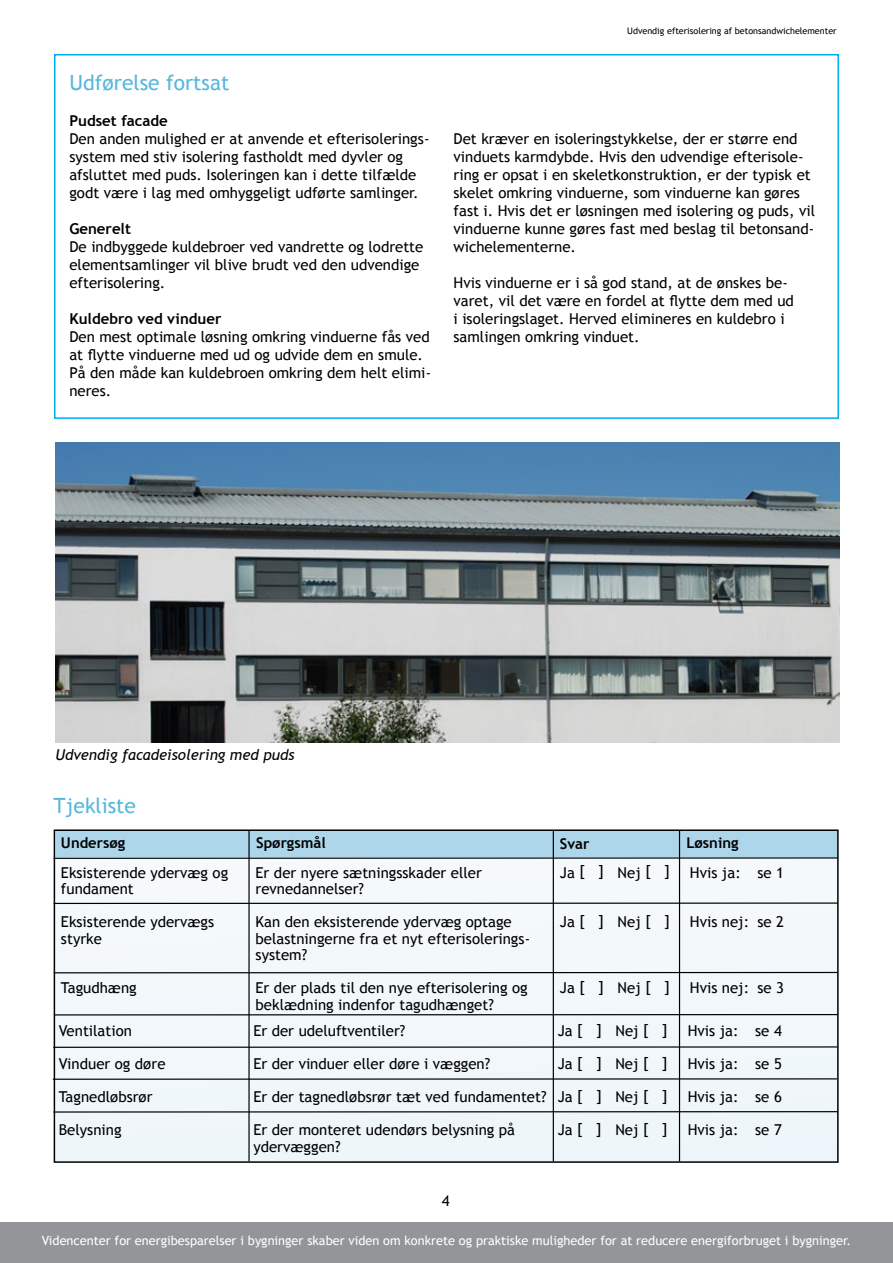
<style>
.page{position:relative;width:893px;height:1263px;background:#fff}
.page>*{position:absolute;margin:0;border:0;box-sizing:border-box;transform-origin:0 0}
.t1{font:21px "Trebuchet MS";color:#58b7dd}
.t2{font:15px/18px "Trebuchet MS";color:#000}
.t3{font:700 15px "Trebuchet MS";color:#000}
.t4{font:italic 15px "Trebuchet MS";color:#000}
.t5{font:700 14.85px "Trebuchet MS";color:#000}
.t6{font:12.75px "Trebuchet MS";color:#fff}
.t7{font:9px "Trebuchet MS";color:#000}
</style>
<div class="page">
<div style="left:55px;top:830px;width:782px;height:27px;background:#aed6eb"></div>
<div style="left:55px;top:858px;width:782px;height:305px;background:#f2f7fb"></div>
<div style="left:54px;top:54px;width:785px;height:365px;border:2px solid #00aeef"></div>
<img style="left:56px;top:443px;width:783px;height:299px">
<div style="left:0;top:1222px;width:893px;height:41px;background:#939598"></div>
<div style="left:54px;top:829px;width:785px;height:334px;border:2px solid #000"></div>
<hr style="left:248px;top:831px;width:2px;height:330px;background:#000">
<hr style="left:553px;top:831px;width:1px;height:330px;background:#000">
<hr style="left:679px;top:831px;width:1px;height:330px;background:#000">
<hr style="left:54px;top:857px;width:784px;height:2px;background:#000">
<hr style="left:54px;top:902px;width:784px;height:2px;background:#000">
<hr style="left:54px;top:972px;width:784px;height:1px;background:#000">
<hr style="left:53px;top:1046px;width:784px;height:2px;background:#000">
<hr style="left:53px;top:1078px;width:784px;height:2px;background:#000">
<hr style="left:53px;top:1111px;width:784px;height:1px;background:#000">
<hr style="left:54px;top:1014px;width:784px;height:1px;background:#000">
<h1 class="t1" style="left:69px;top:70px;width:161px">Udførelse fortsat</h1>
<p class="t3" style="left:69px;top:111px;width:100px">Pudset facade</p>
<p class="t2" style="left:69px;top:130px;width:362px">Den anden mulighed er at anvende et efterisolerings&shy;system med stiv isolering fastholdt med dyvler og afsluttet med puds. Isoleringen kan i dette tilfælde godt være i lag med omhyggeligt udførte samlinger.</p>
<p class="t3" style="left:69px;top:219px;width:63px">Generelt</p>
<p class="t2" style="left:69px;top:238px;width:355px">De indbyggede kuldebroer ved vandrette og lodrette elementsamlinger vil blive brudt ved den udvendige efterisolering.</p>
<p class="t3" style="left:69px;top:309px;width:154px">Kuldebro ved vinduer</p>
<p class="t2" style="left:69px;top:328px;width:363px">Den mest optimale løsning omkring vinduerne fås ved at flytte vinduerne med ud og udvide dem en smule.<br>På den måde kan kuldebroen omkring dem helt elimi&shy;neres.</p>
<p class="t7" style="left:627px;top:26px;width:211px">Udvendig efterisolering af betonsandwichelementer</p>
<p class="t2" style="left:454px;top:130px;width:363px">Det kræver en isoleringstykkelse, der er større end vinduets karmdybde. Hvis den udvendige efterisole&shy;ring er opsat i en skeletkonstruktion, er der typisk et skelet omkring vinduerne, som vinduerne kan gøres fast i. Hvis det er løsningen med isolering og puds, vil vinduerne kunne gøres fast med beslag til betonsand&shy;wichelementerne.</p>
<p class="t2" style="left:454px;top:274px;width:342px">Hvis vinduerne er i så god stand, at de ønskes be&shy;varet, vil det være en fordel at flytte dem med ud i isoleringslaget. Herved elimineres en kuldebro i samlingen omkring vinduet.</p>
<p class="t4" style="left:56px;top:746px;width:240px">Udvendig facadeisolering med puds</p>
<h1 class="t1" style="left:54px;top:793px;width:84px">Tjekliste</h1>
<p class="t5" style="left:61px;top:834px;width:66px">Undersøg</p>
<p class="t5" style="left:256px;top:834px;width:71px">Spørgsmål</p>
<p class="t5" style="left:560px;top:834px;width:31px">Svar</p>
<p class="t5" style="left:686px;top:834px;width:54px">Løsning</p>
<p class="t2" style="left:256px;top:864px;width:228px;line-height:16.5px">Er der nyere sætningsskader eller revnedannelser?</p>
<p class="t2" style="left:256px;top:914px;width:276px;line-height:16.5px">Kan den eksisterende ydervæg optage belastningerne fra et nyt efterisolerings&shy;system?</p>
<p class="t2" style="left:256px;top:980px;width:274px;line-height:16.5px">Er der plads til den nye efterisolering og beklædning indenfor tagudhænget?</p>
<p class="t2" style="left:560px;top:863px;width:111px">Ja [ ] Nej [ ]</p>
<p class="t2" style="left:560px;top:913px;width:111px">Ja [ ] Nej [ ]</p>
<p class="t2" style="left:61px;top:864px;width:169px;line-height:16.5px">Eksisterende ydervæg og fundament</p>
<p class="t2" style="left:61px;top:914px;width:155px;line-height:16.5px">Eksisterende ydervægs styrke</p>
<p class="t2" style="left:61px;top:979px;width:77px">Tagudhæng</p>
<p class="t2" style="left:690px;top:863px;width:96px">Hvis ja: se 1</p>
<p class="t2" style="left:690px;top:913px;width:96px">Hvis nej: se 2</p>
<p class="t2" style="left:560px;top:979px;width:111px">Ja [ ] Nej [ ]</p>
<p class="t2" style="left:690px;top:979px;width:96px">Hvis nej: se 3</p>
<p class="t2" style="left:59px;top:1022px;width:75px">Ventilation</p>
<p class="t2" style="left:59px;top:1055px;width:108px">Vinduer og døre</p>
<p class="t2" style="left:59px;top:1088px;width:95px">Tagnedløbsrør</p>
<p class="t2" style="left:59px;top:1121px;width:64px">Belysning</p>
<p class="t2" style="left:253px;top:1022px;width:153px">Er der udeluftventiler?</p>
<p class="t2" style="left:253px;top:1055px;width:238px">Er der vinduer eller døre i væggen?</p>
<p class="t2" style="left:253px;top:1088px;width:295px">Er der tagnedløbsrør tæt ved fundamentet?</p>
<p class="t2" style="left:253px;top:1122px;width:263px;line-height:16.5px">Er der monteret udendørs belysning på ydervæggen?</p>
<p class="t2" style="left:558px;top:1022px;width:111px">Ja [ ] Nej [ ]</p>
<p class="t2" style="left:558px;top:1055px;width:111px">Ja [ ] Nej [ ]</p>
<p class="t2" style="left:558px;top:1080px;width:112px;line-height:33px">Ja [ ] Nej [ ]<br>Ja [ ] Nej [ ]</p>
<p class="t2" style="left:688px;top:1022px;width:96px">Hvis ja: se 4</p>
<p class="t2" style="left:688px;top:1055px;width:96px">Hvis ja: se 5</p>
<p class="t2" style="left:688px;top:1080px;width:96px;line-height:33px">Hvis ja: se 6<br>Hvis ja: se 7</p>
<p class="t2" style="left:442px;top:1192px;width:9px">4</p>
<p class="t6" style="left:35px;top:1233px;width:811px">Videncenter for energibesparelser i bygninger skaber viden om konkrete og praktiske muligheder for at reducere energiforbruget i bygninger.</p>
<p class="t6" style="left:42px;top:1233px;width:811px">Videncenter for energibesparelser i bygninger skaber viden om konkrete og praktiske muligheder for at reducere energiforbruget i bygninger.</p>
</div>
